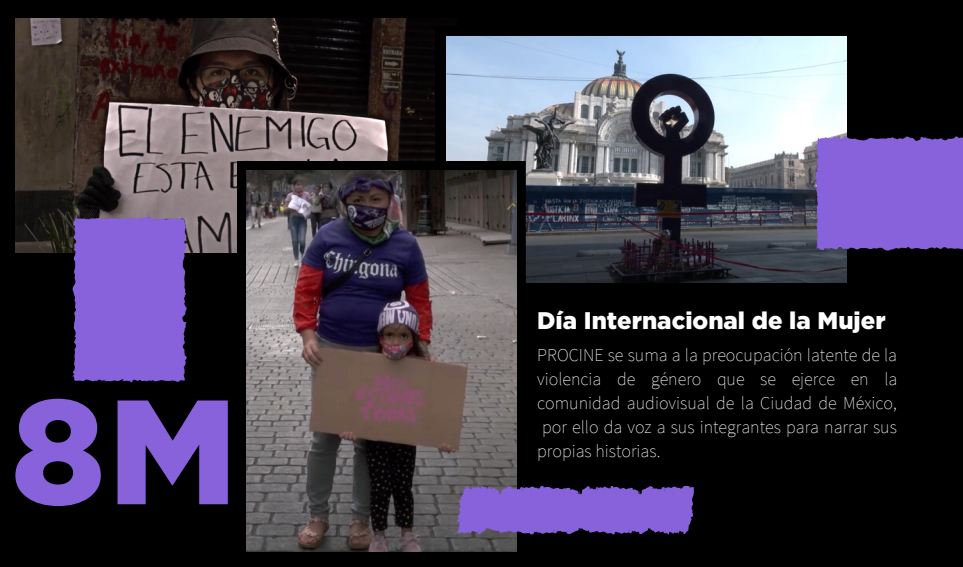
<style>
.page{position:relative;width:963px;height:567px;background:#000}
.page>*{position:absolute;margin:0;border:0;box-sizing:border-box;transform-origin:0 0}
.t1{font:900 148.4px "Gotham";color:#8862db}
.t2{font:900 24px "Gotham";color:#fff}
.t3{font:200 18px/24px "Source Sans Pro";color:#fff;text-align:justify}
</style>
<div class="page">
<img style="left:16px;top:19px;width:419px;height:234px">
<svg style="left:71px;top:216px;width:117px;height:167px;background:#7e5bca"></svg>
<img style="left:447px;top:36px;width:399px;height:246px">
<svg style="left:238px;top:161px;width:288px;height:391px"></svg>
<img style="left:246px;top:170px;width:271px;height:381px">
<svg style="left:814px;top:135px;width:149px;height:117px;background:#805dcd"></svg>
<svg style="left:457px;top:485px;width:237px;height:51px;background:#7756bc"></svg>
<p class="t1" style="left:11px;top:366px;width:227px">8M</p>
<p class="t2" style="left:537px;top:307px;width:350px">Día Internacional de la Mujer</p>
<p class="t3" style="left:537px;top:342px;width:362px">PROCINE se suma a la preocupación latente de la violencia de género que se ejerce en la comunidad audiovisual de la Ciudad de México, por ello da voz a sus integrantes para narrar sus propias historias.</p>
</div>
